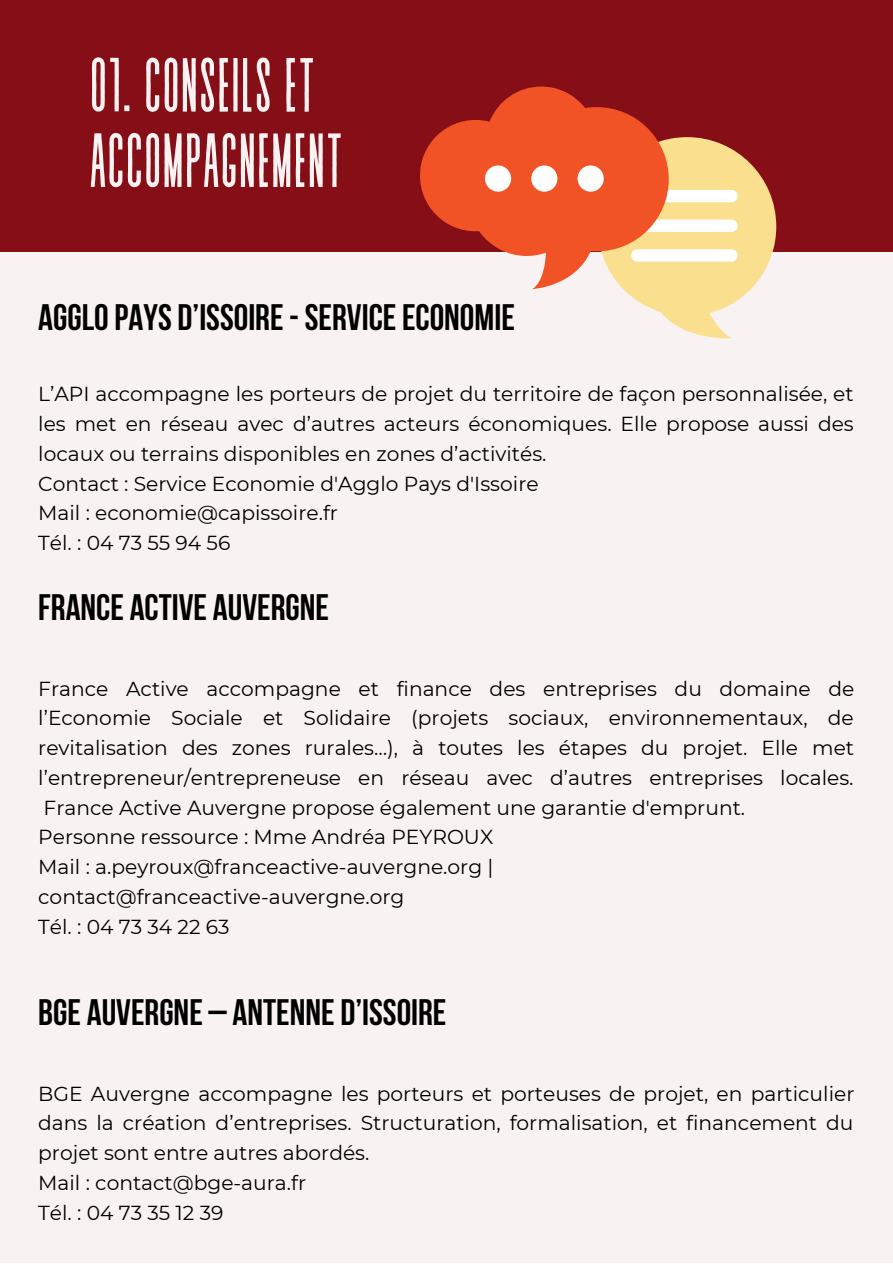
<style>
.page{position:relative;width:893px;height:1264px;background:#fff}
.page>*{position:absolute;margin:0;border:0;box-sizing:border-box;transform-origin:0 0}
.t1{font:76.5px/75.3px "Revive 80 Tall";color:#f8f3f2}
.t2{font:700 36.75px "Bebas Neue";color:#000}
.t3{font:20.25px/29.7px "Montserrat";color:#000;text-align:justify}
</style>
<div class="page">
<div style="left:0;top:0;width:892px;height:1262px;background:#f8f3f2"></div>
<div style="left:0;top:0;width:892px;height:251px;background:#860f17"></div>
<svg style="left:623px;top:137px;width:153px;height:202px"></svg>
<div style="left:631px;top:190px;width:106px;height:12px;background:#fff;border-radius:6px"></div>
<div style="left:631px;top:219px;width:106px;height:13px;background:#fff;border-radius:6px"></div>
<div style="left:631px;top:249px;width:106px;height:13px;background:#fff;border-radius:6px"></div>
<svg style="left:420px;top:86px;width:248px;height:203px;fill:#f15226"></svg>
<div style="left:485px;top:165px;width:26px;height:27px;background:#fff;border-radius:50%"></div>
<div style="left:531px;top:165px;width:26px;height:27px;background:#fff;border-radius:50%"></div>
<div style="left:577px;top:165px;width:26px;height:27px;background:#fff;border-radius:50%"></div>
<p class="t1" style="left:89px;top:54px;width:255px">01. CONSEILS ET<br>ACCOMPAGNEMENT</p>
<p class="t2" style="left:38px;top:303px;width:478px">AGGLOPAYS D’ISSOIRE-SERVICEECONOMIE</p>
<p class="t3" style="left:38px;top:379px;width:817px">L’API accompagne les porteurs de projet du territoire de façon personnalisée, et les met en réseau avec d’autres acteurs économiques. Elle propose aussi des locaux ou terrains disponibles en zones d’activités.</p>
<p class="t3" style="left:38px;top:468px;width:502px">Contact : Service Economie d'Agglo Pays d'Issoire</p>
<p class="t3" style="left:38px;top:498px;width:301px">Mail : economie@capissoire.fr</p>
<p class="t3" style="left:38px;top:528px;width:194px">Tél. : 04 73 55 94 56</p>
<p class="t2" style="left:38px;top:592px;width:292px">FRANCE ACTIVE AUVERGNE</p>
<p class="t3" style="left:38px;top:673px;width:817px">France Active accompagne et finance des entreprises du domaine de l’Economie Sociale et Solidaire (projets sociaux, environnementaux, de revitalisation des zones rurales…), à toutes les étapes du projet. Elle met l’entrepreneur/entrepreneuse en réseau avec d’autres entreprises locales.<br>France Active Auvergne propose également une garantie d'emprunt.</p>
<p class="t3" style="left:38px;top:822px;width:456px">Personne ressource : Mme Andréa PEYROUX</p>
<p class="t3" style="left:38px;top:852px;width:456px">Mail : a.peyroux@franceactive-auvergne.org |</p>
<p class="t3" style="left:38px;top:881px;width:367px">contact@franceactive-auvergne.org</p>
<p class="t3" style="left:38px;top:911px;width:193px">Tél. : 04 73 34 22 63</p>
<p class="t2" style="left:38px;top:997px;width:409px">BGE AUVERGNE – ANTENNE D’ISSOIRE</p>
<p class="t3" style="left:38px;top:1078px;width:817px">BGE Auvergne accompagne les porteurs et porteuses de projet, en particulier dans la création d’entreprises. Structuration, formalisation, et financement du projet sont entre autres abordés.</p>
<p class="t3" style="left:38px;top:1167px;width:269px">Mail : contact@bge-aura.fr</p>
<p class="t3" style="left:38px;top:1197px;width:187px">Tél. : 04 73 35 12 39</p>
</div>
